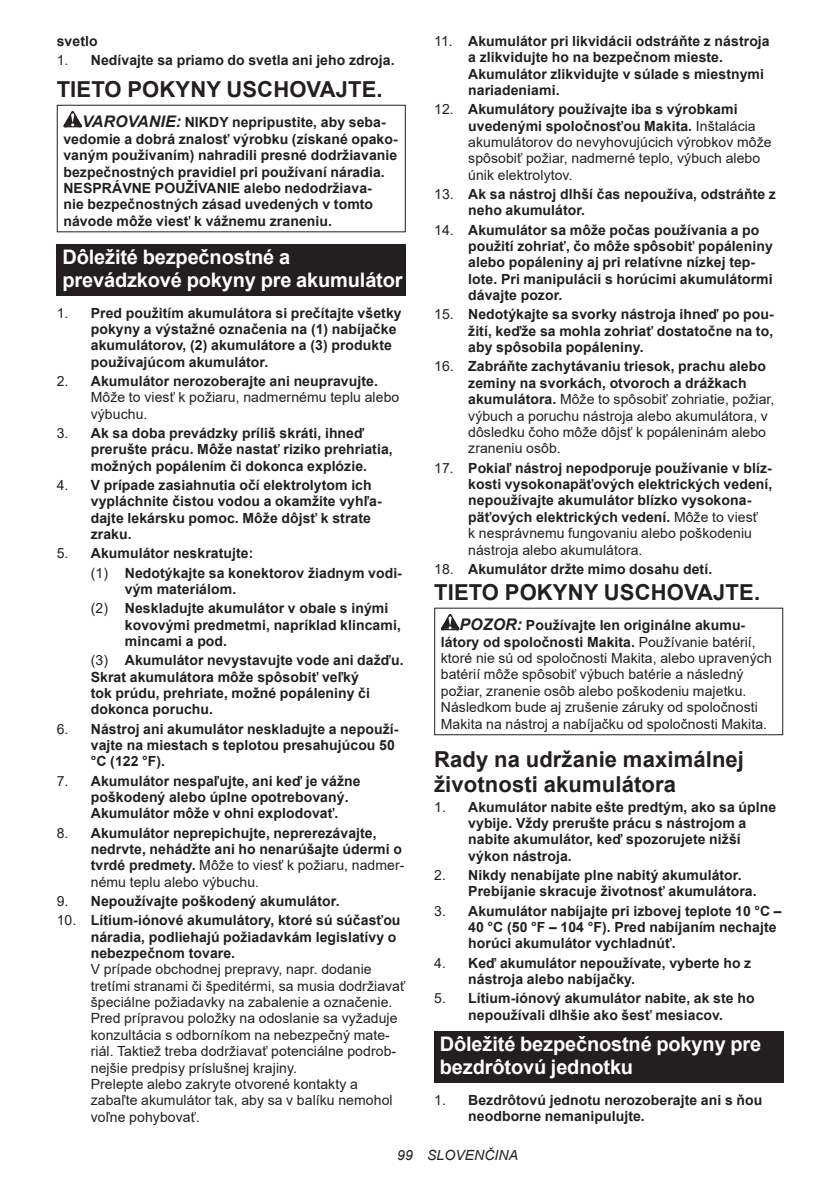
<style>
.page{position:relative;width:840px;height:1191px;background:#fff}
.page>*{position:absolute;margin:0;border:0;box-sizing:border-box;transform-origin:0 0}
.t1{font:700 22px/25.8px "Arial";letter-spacing:.005em;color:#231f20}
.t2{font:700 20px/23.4px "Arial";letter-spacing:-.01em;color:#fff}
.t3{font:700 14px/16.4px "Arial";letter-spacing:.005em;color:#231f20}
.t4{font:14px/16.4px "Arial";letter-spacing:.005em;color:#231f20}
.t5{font:italic 14px "Arial";letter-spacing:.005em;color:#231f20}
.s1{font-weight:400}
.s2{font-style:italic;font-size:16px}
.s3{font-weight:700}
.s4{font-weight:700;font-style:italic;font-size:16px}
</style>
<div class="page">
<svg style="left:63px;top:111px;width:19px;height:16px"></svg>
<div style="left:57px;top:105px;width:348px;height:127px;border:1px solid #231f20"></div>
<div style="left:57px;top:244px;width:348px;height:51px;background:#231f20"></div>
<svg style="left:440px;top:614px;width:19px;height:16px"></svg>
<div style="left:434px;top:607px;width:348px;height:128px;border:1px solid #231f20"></div>
<div style="left:434px;top:1031px;width:348px;height:51px;background:#231f20"></div>
<p class="t3" style="left:57px;top:33px;width:42px">svetlo</p>
<p class="t3" style="left:57px;top:52px;width:339px"><span class="s1">1.</span> Nedívajte sa priamo do svetla ani jeho zdroja.</p>
<h1 class="t1" style="left:57px;top:76px;width:327px">TIETO POKYNY USCHOVAJTE.</h1>
<p class="t3" style="left:63px;top:114px;width:335px;text-indent:19px"><span class="s2">VAROVANIE:</span> NIKDY nepripustite, aby seba&shy;vedomie a dobrá znalosť výrobku (získané opako&shy;vaným používaním) nahradili presné dodržiavanie bezpečnostných pravidiel pri používaní náradia.<br>NESPRÁVNE POUŽÍVANIE alebo nedodržiava-<br>nie bezpečnostných zásad uvedených v tomto návode môže viesť k vážnemu zraneniu.</p>
<h2 class="t2" style="left:62px;top:245px;width:341px">Dôležité bezpečnostné a prevádzkové pokyny pre akumulátor</h2>
<p class="t3" style="left:91px;top:305px;width:312px;text-indent:-34px"><span class="s1">1.</span> Pred použitím akumulátora si prečítajte všetky pokyny a výstažné označenia na (1) nabíjačke akumulátorov, (2) akumulátore a (3) produkte používajúcom akumulátor.</p>
<p class="t4" style="left:91px;top:373px;width:310px;text-indent:-34px">2. <span class="s3">Akumulátor nerozoberajte ani neupravujte.<br></span>Môže to viesť k požiaru, nadmernému teplu alebo výbuchu.</p>
<p class="t3" style="left:91px;top:425px;width:303px;text-indent:-34px"><span class="s1">3.</span> Ak sa doba prevádzky príliš skráti, ihneď prerušte prácu. Môže nastať riziko prehriatia, možných popálením či dokonca explózie.</p>
<p class="t3" style="left:91px;top:477px;width:292px;text-indent:-34px"><span class="s1">4.</span> V prípade zasiahnutia očí elektrolytom ich vypláchnite čistou vodou a okamžite vyhľa&shy;dajte lekársku pomoc. Môže dôjsť k strate zraku.</p>
<p class="t3" style="left:91px;top:544px;width:312px;line-height:19.2px;text-indent:-34px"><span class="s1">5.</span> Akumulátor neskratujte:<br><span class="s1">(1)</span> Nedotýkajte sa konektorov žiadnym vodi-</p>
<p class="t3" style="left:91px;top:579px;width:299px;line-height:19.2px;text-indent:34px">vým materiálom.<br><span class="s1">(2)</span> Neskladujte akumulátor v obale s inými</p>
<p class="t3" style="left:125px;top:616px;width:277px">kovovými predmetmi, napríklad klincami, mincami a pod.</p>
<p class="t3" style="left:91px;top:652px;width:314px"><span class="s1">(3)</span> Akumulátor nevystavujte vode ani dažďu.<br>Skrat akumulátora môže spôsobiť veľký<br>tok prúdu, prehriate, možné popáleniny či dokonca poruchu.</p>
<p class="t3" style="left:91px;top:720px;width:309px;text-indent:-34px"><span class="s1">6.</span> Nástroj ani akumulátor neskladujte a nepouží&shy;vajte na miestach s teplotou presahujúcou 50 °C (122 °F).</p>
<p class="t3" style="left:91px;top:772px;width:271px;text-indent:-34px"><span class="s1">7.</span> Akumulátor nespaľujte, ani keď je vážne poškodený alebo úplne opotrebovaný.<br>Akumulátor môže v ohni explodovať.</p>
<p class="t3" style="left:91px;top:824px;width:315px;text-indent:-34px"><span class="s1">8.</span> Akumulátor neprepichujte, neprerezávajte, nedrvte, nehádžte ani ho nenarúšajte údermi o tvrdé predmety. <span class="s1">Môže to viesť k požiaru, nadmer&shy;nému teplu alebo výbuchu.</span></p>
<p class="t3" style="left:57px;top:893px;width:284px"><span class="s1">9.</span> Nepoužívajte poškodený akumulátor.</p>
<p class="t3" style="left:91px;top:912px;width:311px;text-indent:-34px"><span class="s1">10.</span> Lítium-iónové akumulátory, ktoré sú súčasťou náradia, podliehajú požiadavkám legislatívy o nebezpečnom tovare.</p>
<p class="t4" style="left:91px;top:961px;width:316px">V prípade obchodnej prepravy, napr. dodanie tretími stranami či špeditérmi, sa musia dodržiavať špeciálne požiadavky na zabalenie a označenie.<br>Pred prípravou položky na odoslanie sa vyžaduje konzultácia s odborníkom na nebezpečný mate&shy;riál. Taktiež treba dodržiavať potenciálne podrob&shy;nejšie predpisy príslušnej krajiny.<br>Prelepte alebo zakryte otvorené kontakty a zabaľte akumulátor tak, aby sa v balíku nemohol voľne pohybovať.</p>
<p class="t3" style="left:468px;top:33px;width:303px;text-indent:-34px"><span class="s1">11.</span> Akumulátor pri likvidácii odstráňte z nástroja a zlikvidujte ho na bezpečnom mieste.<br>Akumulátor zlikvidujte v súlade s miestnymi nariadeniami.</p>
<p class="t4" style="left:468px;top:101px;width:305px;text-indent:-34px">12. <span class="s3">Akumulátory používajte iba s výrobkami uvedenými spoločnosťou Makita.</span> Inštalácia akumulátorov do nevyhovujúcich výrobkov môže spôsobiť požiar, nadmerné teplo, výbuch alebo únik elektrolytov.</p>
<p class="t3" style="left:468px;top:186px;width:309px;text-indent:-34px"><span class="s1">13.</span> Ak sa nástroj dlhší čas nepoužíva, odstráňte z neho akumulátor.</p>
<p class="t3" style="left:468px;top:222px;width:306px;text-indent:-34px"><span class="s1">14.</span> Akumulátor sa môže počas používania a po použití zohriať, čo môže spôsobiť popáleniny alebo popáleniny aj pri relatívne nízkej tep&shy;lote. Pri manipulácii s horúcimi akumulátormi dávajte pozor.</p>
<p class="t3" style="left:468px;top:306px;width:307px;text-align:justify;text-indent:-34px"><span class="s1">15.</span> Nedotýkajte sa svorky nástroja ihneď po pou&shy;žití, keďže sa mohla zohriať dostatočne na to, aby spôsobila popáleniny.</p>
<p class="t4" style="left:468px;top:358px;width:307px;text-indent:-34px">16. <span class="s3">Zabráňte zachytávaniu triesok, prachu alebo zeminy na svorkách, otvoroch a drážkach akumulátora.</span> Môže to spôsobiť zohriatie, požiar, výbuch a poruchu nástroja alebo akumulátora, v dôsledku čoho môže dôjsť k popáleninám alebo zraneniu osôb.</p>
<p class="t3" style="left:468px;top:459px;width:305px;text-indent:-34px"><span class="s1">17.</span> Pokiaľ nástroj nepodporuje používanie v blíz&shy;kosti vysokonapäťových elektrických vedení, nepoužívajte akumulátor blízko vysokona&shy;päťových elektrických vedení. <span class="s1">Môže to viesť<br>k nesprávnemu fungovaniu alebo poškodeniu nástroja alebo akumulátora.</span></p>
<p class="t3" style="left:434px;top:561px;width:279px"><span class="s1">18.</span> Akumulátor držte mimo dosahu detí.</p>
<h1 class="t1" style="left:434px;top:579px;width:327px">TIETO POKYNY USCHOVAJTE.</h1>
<p class="t4" style="left:440px;top:617px;width:332px;text-indent:19px"><span class="s4">POZOR:</span> <span class="s3">Používajte len originálne akumu&shy;látory od spoločnosti Makita.</span> Používanie batérií, ktoré nie sú od spoločnosti Makita, alebo upravených batérií môže spôsobiť výbuch batérie a následný požiar, zranenie osôb alebo poškodeniu majetku.<br>Následkom bude aj zrušenie záruky od spoločnosti Makita na nástroj a nabíjačku od spoločnosti Makita.</p>
<h1 class="t1" style="left:434px;top:746px;width:311px">Rady na udržanie maximálnej životnosti akumulátora</h1>
<p class="t3" style="left:468px;top:798px;width:309px;text-indent:-34px"><span class="s1">1.</span> Akumulátor nabite ešte predtým, ako sa úplne vybije. Vždy prerušte prácu s nástrojom a nabite akumulátor, keď spozorujete nižší výkon nástroja.</p>
<p class="t3" style="left:468px;top:867px;width:290px;text-indent:-34px"><span class="s1">2.</span> Nikdy nenabíjate plne nabitý akumulátor.<br>Prebíjanie skracuje životnosť akumulátora.</p>
<p class="t3" style="left:468px;top:902px;width:315px;text-indent:-34px"><span class="s1">3.</span> Akumulátor nabíjajte pri izbovej teplote 10 °C –<br>40 °C (50 °F – 104 °F). Pred nabíjaním nechajte horúci akumulátor vychladnúť.</p>
<p class="t3" style="left:468px;top:954px;width:284px;text-indent:-34px"><span class="s1">4.</span> Keď akumulátor nepoužívate, vyberte ho z nástroja alebo nabíjačky.</p>
<p class="t3" style="left:434px;top:990px;width:322px;text-align:center"><span class="s1">5.</span> Lítium-iónový akumulátor nabite, ak ste ho nepoužívali dlhšie ako šesť mesiacov.</p>
<h2 class="t2" style="left:439px;top:1032px;width:323px">Dôležité bezpečnostné pokyny pre bezdrôtovú jednotku</h2>
<p class="t3" style="left:468px;top:1092px;width:295px;text-indent:-34px"><span class="s1">1.</span> Bezdrôtovú jednotu nerozoberajte ani s ňou neodborne nemanipulujte.</p>
<p class="t5" style="left:397px;top:1146px;width:122px">99 SLOVENČINA</p>
</div>
